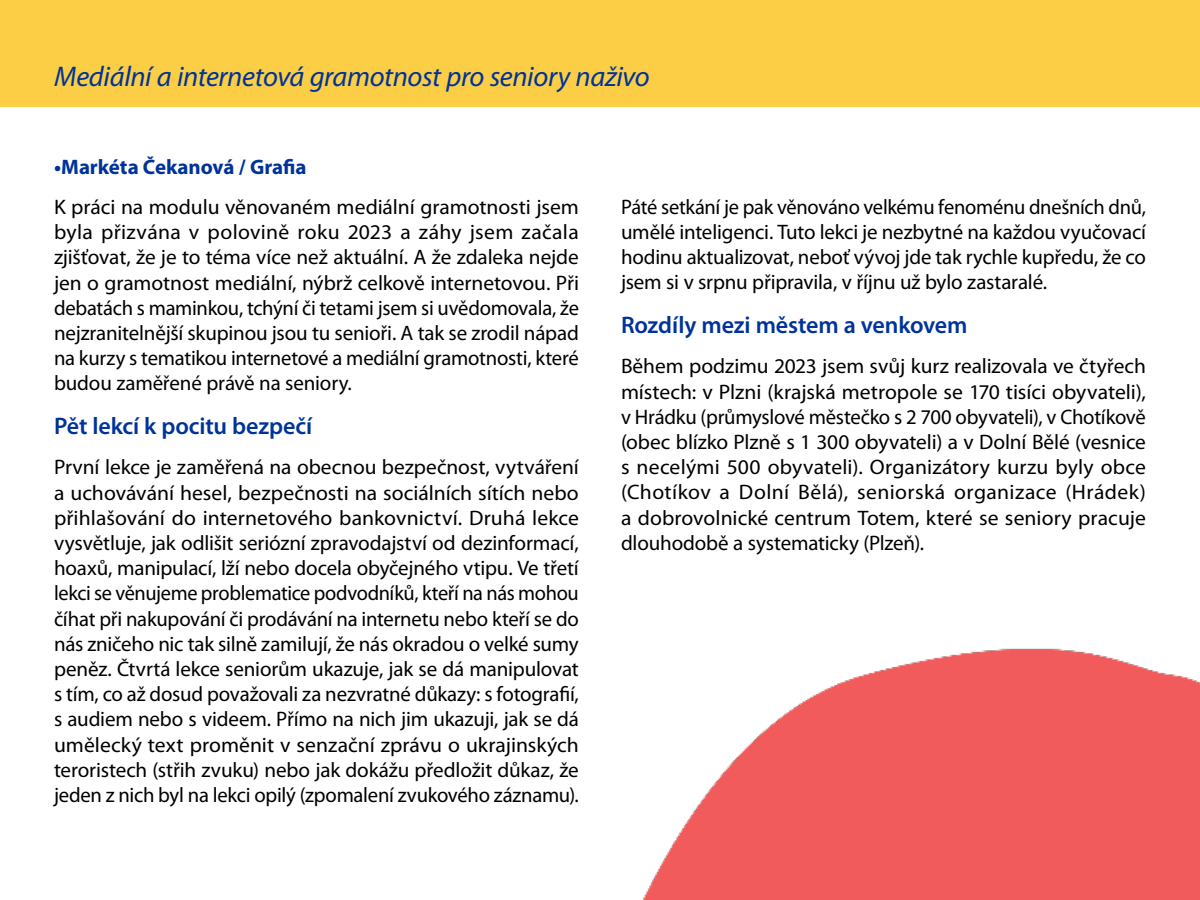
<style>
.page{position:relative;width:1200px;height:900px;background:#fff}
.page>*{position:absolute;margin:0;border:0;box-sizing:border-box;transform-origin:0 0}
.t1{font:italic 28.5px "Myriad Pro";letter-spacing:-.015em;color:#039}
.t2{font:600 24px "Myriad Pro";letter-spacing:-.005em;color:#039}
.t3{font:21px/25.2px "Myriad Pro";letter-spacing:-.01em;color:#000;text-align:justify}
.t4{font:700 21px "Myriad Pro";letter-spacing:-.005em;color:#039}
</style>
<div class="page">
<div style="left:0;top:0;width:1200px;height:106px;background:#fbce45"></div>
<img style="left:643px;top:648px;width:557px;height:252px">
<h1 class="t1" style="left:54px;top:59px;width:597px">Mediální a internetová gramotnost pro seniory naživo</h1>
<p class="t4" style="left:54px;top:153px;width:254px">•Markéta Čekanová / Grafia</p>
<p class="t3" style="left:54px;top:194px;width:527px">K práci na modulu věnovaném mediální gramotnosti jsem byla přizvána v polovině roku 2023 a záhy jsem začala zjišťovat, že je to téma více než aktuální. A že zdaleka nejde jen o gramotnost mediální, nýbrž celkově internetovou. Při debatách s maminkou, tchýní či tetami jsem si uvědomovala, že nejzranitelnější skupinou jsou tu senioři. A tak se zrodil nápad na kurzy s tematikou internetové a mediální gramotnosti, které budou zaměřené právě na seniory.</p>
<p class="t2" style="left:54px;top:411px;width:260px">Pět lekcí k pocitu bezpečí</p>
<p class="t3" style="left:54px;top:455px;width:527px">První lekce je zaměřená na obecnou bezpečnost, vytváření a uchovávání hesel, bezpečnosti na sociálních sítích nebo přihlašování do internetového bankovnictví. Druhá lekce vysvětluje, jak odlišit seriózní zpravodajství od dezinformací, hoaxů, manipulací, lží nebo docela obyčejného vtipu. Ve třetí lekci se věnujeme problematice podvodníků, kteří na nás mohou číhat při nakupování či prodávání na internetu nebo kteří se do nás zničeho nic tak silně zamilují, že nás okradou o velké sumy peněz. Čtvrtá lekce seniorům ukazuje, jak se dá manipulovat s tím, co až dosud považovali za nezvratné důkazy: s fotografií, s audiem nebo s videem. Přímo na nich jim ukazuji, jak se dá umělecký text proměnit v senzační zprávu o ukrajinských teroristech (střih zvuku) nebo jak dokážu předložit důkaz, že jeden z nich byl na lekci opilý (zpomalení zvukového záznamu).</p>
<p class="t3" style="left:621px;top:194px;width:527px">Páté setkání je pak věnováno velkému fenoménu dnešních dnů, umělé inteligenci. Tuto lekci je nezbytné na každou vyučovací hodinu aktualizovat, neboť vývoj jde tak rychle kupředu, že co jsem si v srpnu připravila, v říjnu už bylo zastaralé.</p>
<p class="t2" style="left:621px;top:310px;width:348px">Rozdíly mezi městem a venkovem</p>
<p class="t3" style="left:621px;top:353px;width:527px">Během podzimu 2023 jsem svůj kurz realizovala ve čtyřech místech: v Plzni (krajská metropole se 170 tisíci obyvateli), v Hrádku (průmyslové městečko s 2 700 obyvateli), v Chotíkově (obec blízko Plzně s 1 300 obyvateli) a v Dolní Bělé (vesnice s necelými 500 obyvateli). Organizátory kurzu byly obce (Chotíkov a Dolní Bělá), seniorská organizace (Hrádek) a dobrovolnické centrum Totem, které se seniory pracuje dlouhodobě a systematicky (Plzeň).</p>
</div>
